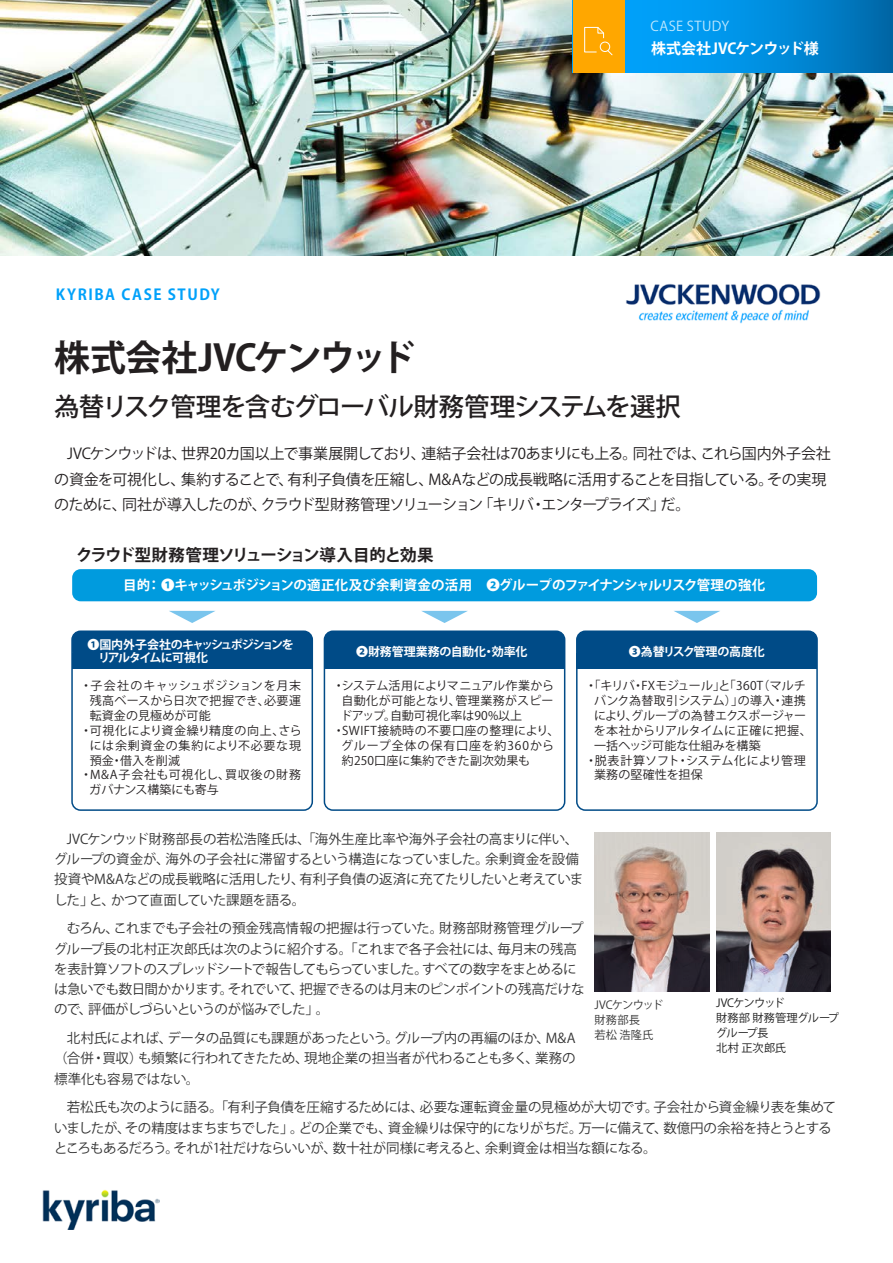
<style>
.page{position:relative;width:893px;height:1263px;background:#fff}
.page>*{position:absolute;margin:0;border:0;box-sizing:border-box;transform-origin:0 0}
.t1{font:700 36px "Koz Go Pro";letter-spacing:-.03em;color:#231f20}
.t2{font:500 25.5px "Koz Go Pro";letter-spacing:-.05em;color:#231f20}
.t3{font:700 16.5px "Koz Go Pro";letter-spacing:-.045em;color:#231f20}
.t4{font:15px/25.5px "Koz Go Pro";letter-spacing:-.045em;color:#231f20}
.kicker{font:700 15px "Koz Go Pro";letter-spacing:.105em;color:#00a1fa}
.basic{font:700 15px "Koz Go Pro";letter-spacing:-.02em;color:#fff}
.basic-2{font:13.5px/20.2px "Koz Go Pro";letter-spacing:-.03em;color:#333}
.t5{font:700 13.5px "Koz Go Pro";letter-spacing:-.045em;color:#fff}
.basic-3{font:13.5px "Koz Go Pro";letter-spacing:.035em;color:#bfe8fe}
.t6{font:12px "Koz Go Pro";letter-spacing:.01em;color:#231f20}
.t7{font:700 12px/13.5px "Koz Go Pro";letter-spacing:-.09em;color:#fff}
.t8{font:700 12px "Koz Go Pro";letter-spacing:-.02em;color:#fff}
.t9{font:12px "Koz Go Pro";letter-spacing:.035em;color:#231f20}
.t10{font:12px "Koz Go Pro";letter-spacing:.05em;color:#231f20}
.t11{font:12px "Koz Go Pro";letter-spacing:.065em;color:#231f20}
.t12{font:12px "Koz Go Pro";letter-spacing:-.03em;color:#231f20}
.t13{font:12px "Koz Go Pro";letter-spacing:-.025em;color:#231f20}
.t14{font:12px "Koz Go Pro";letter-spacing:.055em;color:#231f20}
.t15{font:12px "Koz Go Pro";letter-spacing:.04em;color:#231f20}
.t16{font:12px "Koz Go Pro";letter-spacing:.075em;color:#231f20}
.t17{font:12px "Koz Go Pro";letter-spacing:.03em;color:#231f20}
.t18{font:12px "Koz Go Pro";letter-spacing:.06em;color:#231f20}
.t19{font:12px "Koz Go Pro";letter-spacing:-.015em;color:#231f20}
.t20{font:11.25px/15px "Koz Go Pro";letter-spacing:-.02em;color:#1a1a1a}
.t21{font:11.25px "Koz Go Pro";letter-spacing:-.01em;color:#333}
.t22{font:11.25px "Koz Go Pro";letter-spacing:-.08em;color:#333}
</style>
<div class="page">
<img style="left:43px;top:1189px;width:117px;height:40px">
<img style="left:0;top:0;width:893px;height:255px">
<svg style="left:625px;top:0;width:268px;height:72px;background:#008bdb"></svg>
<div style="left:573px;top:0;width:52px;height:72px;background:#ffa700"></div>
<svg style="left:584px;top:26px;width:29px;height:30px"></svg>
<img style="left:626px;top:283px;width:195px;height:41px">
<img style="left:595px;top:833px;width:114px;height:158px">
<img style="left:716px;top:833px;width:115px;height:158px">
<div style="left:72px;top:569px;width:745px;height:32px;background:#009bde;border-radius:9px"></div>
<svg style="left:674px;top:611px;width:46px;height:12px"></svg>
<svg style="left:421px;top:611px;width:47px;height:12px"></svg>
<svg style="left:169px;top:611px;width:46px;height:12px"></svg>
<div style="left:324px;top:630px;width:241px;height:181px;border:2px solid #004b87;border-radius:9px"></div>
<div style="left:324px;top:631px;width:241px;height:28px;background:#004b87;border-radius:9px"></div>
<div style="left:324px;top:654px;width:241px;height:15px;background:#004b87"></div>
<div style="left:576px;top:630px;width:242px;height:181px;border:2px solid #004b87;border-radius:9px"></div>
<div style="left:577px;top:631px;width:240px;height:28px;background:#004b87;border-radius:9px"></div>
<div style="left:577px;top:654px;width:240px;height:15px;background:#004b87"></div>
<div style="left:71px;top:630px;width:242px;height:181px;border:2px solid #004b87;border-radius:9px"></div>
<div style="left:72px;top:631px;width:240px;height:28px;background:#004b87;border-radius:9px"></div>
<div style="left:72px;top:654px;width:240px;height:15px;background:#004b87"></div>
<p class="basic-3" style="left:650px;top:18px;width:80px">CASE STUDY</p>
<p class="basic" style="left:651px;top:39px;width:169px">株式会社JVCケンウッド様</p>
<p class="kicker" style="left:56px;top:285px;width:166px">KYRIBA CASE STUDY</p>
<p class="t1" style="left:54px;top:334px;width:363px">株式会社JVCケンウッド</p>
<p class="t2" style="left:54px;top:390px;width:628px">為替リスク管理を含むグローバル財務管理システムを選択</p>
<p class="t4" style="left:54px;top:441px;width:778px;text-indent:13px">JVCケンウッドは、世界20カ国以上で事業展開しており、連結子会社は70あまりにも上る。同社では、これら国内外子会社の資金を可視化し、集約することで、有利子負債を圧縮し、M&amp;Aなどの成長戦略に活用することを目指している。その実現のために、同社が導入したのが、クラウド型財務管理ソリューション「キリバ・エンタープライズ」だ。</p>
<p class="t3" style="left:76px;top:544px;width:359px">クラウド型財務管理ソリューション導入目的と効果</p>
<p class="t5" style="left:123px;top:576px;width:644px">目的： ❶キャッシュポジションの適正化及び余剰資金の活用　❷グループのファイナンシャルリスク管理の強化</p>
<p class="t7" style="left:88px;top:638px;width:208px">❶国内外子会社のキャッシュポジションを　リアルタイムに可視化</p>
<p class="t8" style="left:356px;top:643px;width:173px">❷財務管理業務の自動化・効率化</p>
<p class="t8" style="left:629px;top:643px;width:138px">❸為替リスク管理の高度化</p>
<p class="t14" style="left:80px;top:678px;width:222px">・子会社のキャッシュポジションを月末</p>
<p class="t6" style="left:90px;top:693px;width:213px">残高ベースから日次で把握でき、必要運</p>
<p class="t6" style="left:90px;top:708px;width:123px">転資金の見極めが可能</p>
<p class="t10" style="left:80px;top:723px;width:223px">・可視化により資金繰り精度の向上、さら</p>
<p class="t18" style="left:90px;top:738px;width:213px">には余剰資金の集約により不必要な現</p>
<p class="t6" style="left:90px;top:752px;width:92px">預金・借入を削減</p>
<p class="t11" style="left:80px;top:767px;width:222px">・M&amp;A子会社も可視化し、買収後の財務</p>
<p class="t19" style="left:89px;top:782px;width:131px">ガバナンス構築にも寄与</p>
<p class="t6" style="left:585px;top:678px;width:222px">・「キリバ・FXモジュール」と「360T（マルチ</p>
<p class="t6" style="left:594px;top:693px;width:213px">バンク為替取引システム）」の導入・連携</p>
<p class="t13" style="left:594px;top:708px;width:213px">により、グループの為替エクスポージャー</p>
<p class="t17" style="left:594px;top:723px;width:219px">を本社からリアルタイムに正確に把握、</p>
<p class="t6" style="left:594px;top:738px;width:168px">一括ヘッジ可能な仕組みを構築</p>
<p class="t6" style="left:585px;top:752px;width:222px">・脱表計算ソフト・システム化により管理</p>
<p class="t6" style="left:594px;top:767px;width:110px">業務の堅確性を担保</p>
<p class="t12" style="left:333px;top:678px;width:223px">・システム活用によりマニュアル作業から</p>
<p class="t15" style="left:342px;top:693px;width:213px">自動化が可能となり、管理業務がスピー</p>
<p class="t6" style="left:340px;top:708px;width:183px">ドアップ。自動可視化率は90%以上</p>
<p class="t9" style="left:333px;top:723px;width:228px">・SWIFT接続時の不要口座の整理により、</p>
<p class="t16" style="left:341px;top:738px;width:214px">グループ全体の保有口座を約360から</p>
<p class="t6" style="left:342px;top:752px;width:190px">約250口座に集約できた副次効果も</p>
<p class="basic-2" style="left:54px;top:829px;width:531px;text-indent:13px">JVCケンウッド財務部長の若松浩隆氏は、「海外生産比率や海外子会社の高まりに伴い、グループの資金が、海外の子会社に滞留するという構造になっていました。余剰資金を設備投資やM&amp;Aなどの成長戦略に活用したり、有利子負債の返済に充てたりしたいと考えていました」と、かつて直面していた課題を語る。</p>
<p class="basic-2" style="left:54px;top:918px;width:532px;text-indent:13px">むろん、これまでも子会社の預金残高情報の把握は行っていた。財務部財務管理グループグループ長の北村正次郎氏は次のように紹介する。「これまで各子会社には、毎月末の残高を表計算ソフトのスプレッドシートで報告してもらっていました。すべての数字をまとめるには急いでも数日間かかります。それでいて、把握できるのは月末のピンポイントの残高だけなので、評価がしづらいというのが悩みでした」。</p>
<p class="basic-2" style="left:54px;top:1028px;width:523px;text-align:justify;text-indent:13px">北村氏によれば、データの品質にも課題があったという。グループ内の再編のほか、M&amp;A（合併・買収）も頻繁に行われてきたため、現地企業の担当者が代わることも多く、業務の標準化も容易ではない。</p>
<p class="basic-2" style="left:54px;top:1097px;width:783px;text-indent:13px">若松氏も次のように語る。「有利子負債を圧縮するためには、必要な運転資金量の見極めが大切です。子会社から資金繰り表を集めていましたが、その精度はまちまちでした」。どの企業でも、資金繰りは保守的になりがちだ。万一に備えて、数億円の余裕を持とうとするところもあるだろう。それが1社だけならいいが、数十社が同様に考えると、余剰資金は相当な額になる。</p>
<p class="t20" style="left:716px;top:996px;width:125px">JVCケンウッド<br>財務部 財務管理グループグループ長<br>北村 正次郎氏</p>
<p class="t22" style="left:595px;top:997px;width:70px">JVCケンウッド</p>
<p class="t21" style="left:595px;top:1012px;width:47px">財務部長</p>
<p class="t21" style="left:595px;top:1027px;width:60px">若松 浩隆氏</p>
</div>
